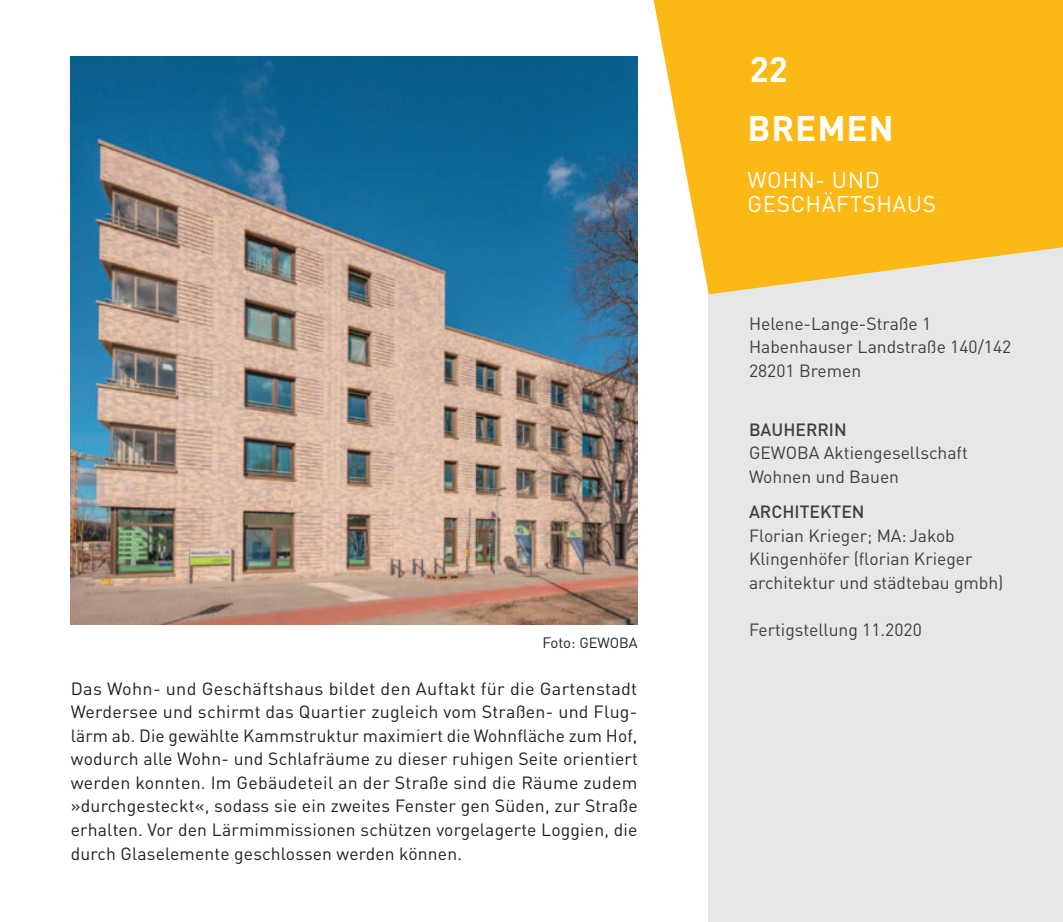
<style>
.page{position:relative;width:1063px;height:922px;background:#fff}
.page>*{position:absolute;margin:0;border:0;box-sizing:border-box;transform-origin:0 0}
.t1{font:700 35px "DIN";letter-spacing:.025em;color:#fff}
.t2{font:22.5px/23.5px "DIN";letter-spacing:.025em;color:#fff}
.t3{font:17.5px/23.5px "DIN";letter-spacing:.01em;color:#231f20;text-align:justify}
.t4{font:17.5px/23.5px "DIN";color:#3e3e3f}
.t5{font:500 17.5px "DIN";color:#3e3e3f}
.t6{font:14.5px "DIN";color:#231f20}
.s1{font-size:15px}
</style>
<div class="page">
<div style="left:709px;top:234px;width:354px;height:687px;background:#e6e7e9"></div>
<svg style="left:654px;top:0;width:409px;height:294px;background:#fabf32"></svg>
<img style="left:71px;top:57px;width:567px;height:567px">
<p class="t6" style="left:542px;top:633px;width:97px"><span class="s1">Foto:</span> GEWOBA</p>
<p class="t3" style="left:71px;top:676px;width:569px">Das Wohn- und Geschäftshaus bildet den Auftakt für die Gartenstadt Werdersee und schirmt das Quartier zugleich vom Straßen- und Flug&shy;lärm ab. Die gewählte Kammstruktur maximiert die Wohnfläche zum Hof, wodurch alle Wohn- und Schlafräume zu dieser ruhigen Seite orientiert werden konnten. Im Gebäudeteil an der Straße sind die Räume zudem »durchgesteckt«, sodass sie ein zweites Fenster gen Süden, zur Straße erhalten. Vor den Lärmimmissionen schützen vorgelagerte Loggien, die durch Glaselemente geschlossen werden können.</p>
<h1 class="t1" style="left:750px;top:47px;width:40px">22</h1>
<h1 class="t1" style="left:748px;top:106px;width:147px">BREMEN</h1>
<p class="t2" style="left:748px;top:168px;width:102px">Wohn- und<br>Geschäfts</p>
<p class="t2" style="left:876px;top:191px;width:32px">haus</p>
<p class="t4" style="left:749px;top:311px;width:264px">Helene-Lange-Straße 1<br>Habenhauser Landstraße 140/142<br>28201 Bremen</p>
<p class="t5" style="left:749px;top:418px;width:99px">BAUHERRIN</p>
<p class="t4" style="left:749px;top:440px;width:220px">GEWOBA Aktiengesellschaft<br>Wohnen und Bauen</p>
<p class="t5" style="left:749px;top:500px;width:117px">ARCHITEKTEN</p>
<p class="t4" style="left:749px;top:523px;width:256px">Florian Krieger; MA:Jakob<br>Klingenhöfer (florian Krieger architektur und städtebau gmbh)</p>
<p class="t4" style="left:749px;top:617px;width:174px">Fertigstellung 11.2020</p>
</div>
